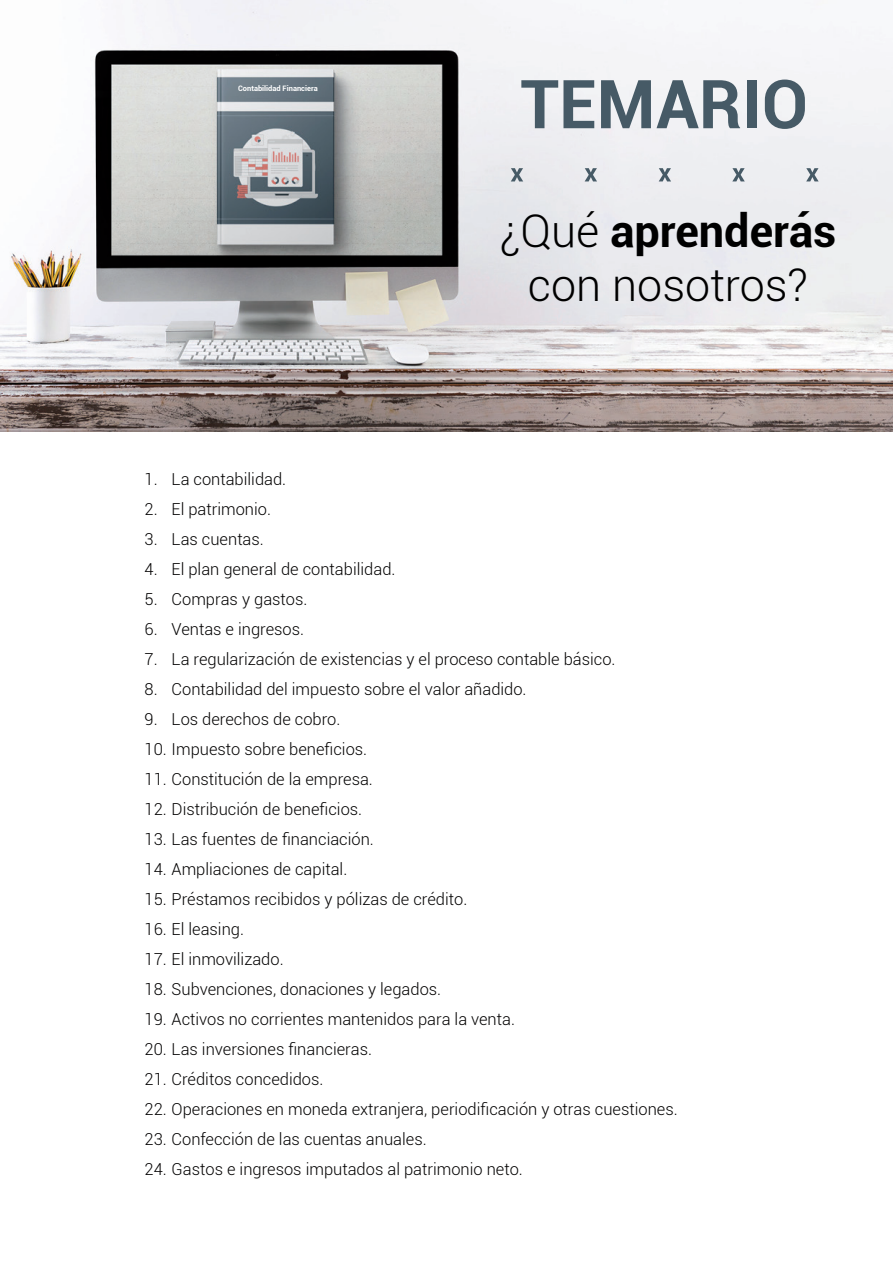
<style>
.page{position:relative;width:893px;height:1263px;background:#fff}
.page>*{position:absolute;margin:0;border:0;box-sizing:border-box;transform-origin:0 0}
.t1{font:700 67.5px "Roboto";color:#465a66}
.t2{font:300 45px/54px "Roboto";color:#000;text-align:center}
.t3{font:300 16.5px "Roboto";color:#020000}
.t4{font:700 7.5px "Roboto";color:#fff}
.s1{font-weight:700}
</style>
<div class="page">
<img style="left:0;top:0;width:893px;height:432px">
<svg style="left:511px;top:168px;width:12px;height:13px"></svg>
<svg style="left:585px;top:168px;width:12px;height:13px"></svg>
<svg style="left:659px;top:168px;width:12px;height:13px"></svg>
<svg style="left:732px;top:168px;width:13px;height:13px"></svg>
<svg style="left:806px;top:168px;width:13px;height:13px"></svg>
<p class="t4" style="left:238px;top:83px;width:81px">Contabilidad Financiera</p>
<h1 class="t1" style="left:520px;top:57px;width:289px">TEMARIO</h1>
<h2 class="t2" style="left:500px;top:203px;width:338px">¿Qué <span class="s1">aprenderás </span>con nosotros?</h2>
<p class="t3" style="left:145px;top:468px;width:143px">1. La contabilidad.</p>
<p class="t3" style="left:145px;top:498px;width:128px">2. El patrimonio.</p>
<p class="t3" style="left:145px;top:528px;width:121px">3. Las cuentas.</p>
<p class="t3" style="left:145px;top:558px;width:252px">4. El plan general de contabilidad.</p>
<p class="t3" style="left:145px;top:588px;width:164px">5. Compras y gastos.</p>
<p class="t3" style="left:145px;top:618px;width:161px">6. Ventas e ingresos.</p>
<p class="t3" style="left:145px;top:648px;width:472px">7. La regularización de existencias y el proceso contable básico.</p>
<p class="t3" style="left:145px;top:678px;width:383px">8. Contabilidad del impuesto sobre el valor añadido.</p>
<p class="t3" style="left:145px;top:708px;width:197px">9. Los derechos de cobro.</p>
<p class="t3" style="left:145px;top:738px;width:224px">10. Impuesto sobre beneficios.</p>
<p class="t3" style="left:145px;top:768px;width:230px">11. Constitución de la empresa.</p>
<p class="t3" style="left:145px;top:798px;width:219px">12. Distribución de beneficios.</p>
<p class="t3" style="left:145px;top:828px;width:231px">13. Las fuentes de financiación.</p>
<p class="t3" style="left:145px;top:858px;width:204px">14. Ampliaciones de capital.</p>
<p class="t3" style="left:145px;top:888px;width:324px">15. Préstamos recibidos y pólizas de crédito.</p>
<p class="t3" style="left:145px;top:918px;width:101px">16. El leasing.</p>
<p class="t3" style="left:145px;top:948px;width:141px">17. El inmovilizado.</p>
<p class="t3" style="left:145px;top:978px;width:298px">18. Subvenciones, donaciones y legados.</p>
<p class="t3" style="left:145px;top:1008px;width:372px">19. Activos no corrientes mantenidos para la venta.</p>
<p class="t3" style="left:145px;top:1038px;width:229px">20. Las inversiones financieras.</p>
<p class="t3" style="left:145px;top:1068px;width:180px">21. Créditos concedidos.</p>
<p class="t3" style="left:145px;top:1098px;width:535px">22. Operaciones en moneda extranjera, periodificación y otras cuestiones.</p>
<p class="t3" style="left:145px;top:1128px;width:284px">23. Confección de las cuentas anuales.</p>
<p class="t3" style="left:145px;top:1158px;width:380px">24. Gastos e ingresos imputados al patrimonio neto.</p>
</div>
